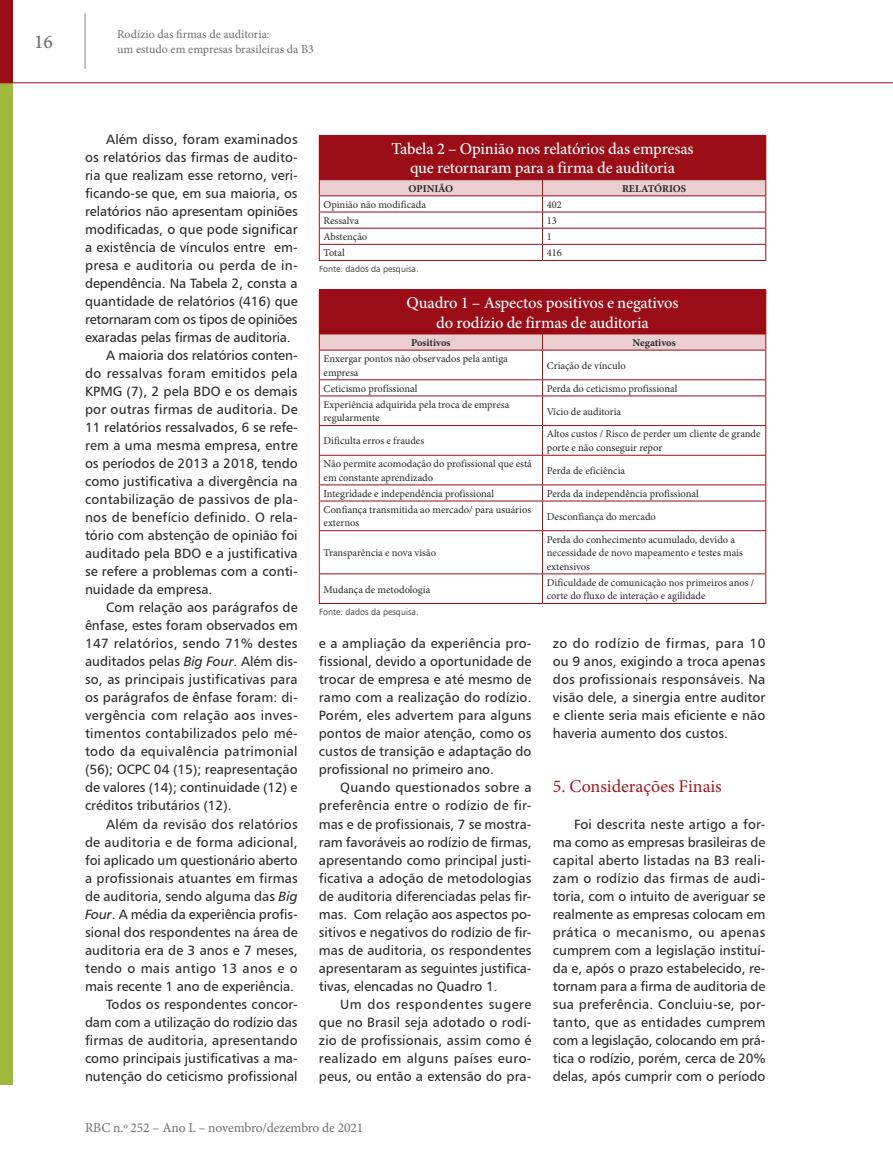
<style>
.page{position:relative;width:893px;height:1170px;background:#fff}
.page>*{position:absolute;margin:0;border:0;box-sizing:border-box;transform-origin:0 0}
.t1{font:500 19.5px "Minion Pro";color:#706f6f}
.ARTIGO_titulo_1{font:18px "Minion Pro";color:#9f1922}
.BOX_titulo{font:500 16.5px "Minion Pro";letter-spacing:-.01em;color:#fff}
.ARTIGO_texto{font:13.5px/18px "Humanist 777 BT Roman B";color:#282827;text-align:justify}
.t2{font:13.5px "Minion Pro";letter-spacing:-.01em;color:#706f6f}
.t3{font:12px/15px "Minion Pro";color:#706f6f}
.BOX_texto{font:10.5px/13.5px "Minion Pro";color:#282827}
.BOX_kbca{font:700 10.5px "Minion Pro";letter-spacing:-.005em;color:#282827}
.BOX_fonte{font:9px "Humanist 777 BT Light B";color:#282827}
.s1{font-family:"Humanist 777 BT Italic B"}
</style>
<div class="page">
<div style="left:0;top:82px;width:13px;height:1002px;background:#9fb93c"></div>
<div style="left:0;top:0;width:13px;height:82px;background:#9a0d16"></div>
<hr style="left:85px;top:14px;width:1px;height:55px;background:#878787">
<hr style="left:0;top:82px;width:893px;height:1px;background:#9a0d16">
<div style="left:319px;top:135px;width:447px;height:45px;background:#9a0d16"></div>
<svg style="left:319px;top:180px;width:447px;height:80px"></svg>
<hr style="left:319px;top:260px;width:224px;height:1px;background:#9a0d16">
<hr style="left:543px;top:260px;width:223px;height:1px;background:#9a0d16">
<div style="left:319px;top:290px;width:447px;height:44px;background:#9a0d16"></div>
<hr style="left:319px;top:289px;width:224px;height:1px;background:#9a0d16">
<hr style="left:543px;top:289px;width:223px;height:1px;background:#9a0d16">
<svg style="left:319px;top:334px;width:447px;height:196px"></svg>
<hr style="left:319px;top:530px;width:224px;height:1px;background:#9a0d16">
<hr style="left:319px;top:531px;width:1px;height:42px;background:#9a0d16">
<hr style="left:543px;top:530px;width:223px;height:1px;background:#9a0d16">
<hr style="left:542px;top:531px;width:1px;height:42px;background:#9a0d16">
<hr style="left:765px;top:531px;width:1px;height:42px;background:#9a0d16">
<hr style="left:319px;top:573px;width:224px;height:1px;background:#9a0d16">
<svg style="left:319px;top:574px;width:1px;height:29px"></svg>
<hr style="left:543px;top:573px;width:223px;height:1px;background:#9a0d16">
<svg style="left:542px;top:574px;width:1px;height:29px"></svg>
<svg style="left:765px;top:574px;width:1px;height:29px"></svg>
<hr style="left:319px;top:603px;width:224px;height:1px;background:#9a0d16">
<hr style="left:543px;top:603px;width:223px;height:1px;background:#9a0d16">
<h1 class="t1" style="left:34px;top:29px;width:20px">16</h1>
<p class="t3" style="left:117px;top:27px;width:198px">Rodízio das firmas de auditoria:<br>um estudo em empresas brasileiras da B3</p>
<p class="ARTIGO_texto" style="left:85px;top:130px;width:214px;text-indent:21px">Além disso, foram examinados os relatórios das firmas de audito&shy;ria que realizam esse retorno, veri&shy;ficando-se que, em sua maioria, os relatórios não apresentam opiniões modificadas, o que pode significar a existência de vínculos entre em&shy;presa e auditoria ou perda de in&shy;dependência. Na Tabela 2, consta a quantidade de relatórios (416) que retornaram com os tipos de opiniões exaradas pelas firmas de auditoria.</p>
<p class="ARTIGO_texto" style="left:85px;top:346px;width:214px;text-indent:21px">A maioria dos relatórios conten&shy;do ressalvas foram emitidos pela KPMG (7), 2 pela BDO e os demais por outras firmas de auditoria. De 11 relatórios ressalvados, 6 se refe&shy;rem a uma mesma empresa, entre os períodos de 2013 a 2018, tendo como justificativa a divergência na contabilização de passivos de pla&shy;nos de benefício definido. O rela&shy;tório com abstenção de opinião foi auditado pela BDO e a justificativa se refere a problemas com a conti&shy;nuidade da empresa.</p>
<p class="ARTIGO_texto" style="left:85px;top:598px;width:214px;text-indent:21px">Com relação aos parágrafos de ênfase, estes foram observados em 147 relatórios, sendo 71% destes auditados pelas <span class="s1">Big Four</span>. Além dis&shy;so, as principais justificativas para os parágrafos de ênfase foram: di&shy;vergência com relação aos inves&shy;timentos contabilizados pelo mé&shy;todo da equivalência patrimonial (56); OCPC 04 (15); reapresentação de valores (14); continuidade (12) e créditos tributários (12).</p>
<p class="ARTIGO_texto" style="left:85px;top:814px;width:214px;text-indent:21px">Além da revisão dos relatórios de auditoria e de forma adicional, foi aplicado um questionário aberto a profissionais atuantes em firmas de auditoria, sendo alguma das <span class="s1">Big Four</span>. A média da experiência profis&shy;sional dos respondentes na área de auditoria era de 3 anos e 7 meses, tendo o mais antigo 13 anos e o mais recente 1 ano de experiência.</p>
<p class="ARTIGO_texto" style="left:85px;top:994px;width:214px;text-indent:21px">Todos os respondentes concor&shy;dam com a utilização do rodízio das firmas de auditoria, apresentando como principais justificativas a ma&shy;nutenção do ceticismo profissional</p>
<p class="BOX_titulo" style="left:391px;top:137px;width:304px">Tabela 2 – Opinião nos relatórios das empresas</p>
<p class="BOX_titulo" style="left:410px;top:157px;width:266px">que retornaram para a firma de auditoria</p>
<p class="BOX_kbca" style="left:409px;top:181px;width:46px">OPINIÃO</p>
<p class="BOX_kbca" style="left:622px;top:181px;width:66px">RELATÓRIOS</p>
<p class="BOX_texto" style="left:324px;top:198px;width:104px">Opinião não modificada</p>
<p class="BOX_texto" style="left:547px;top:198px;width:17px">402</p>
<p class="BOX_texto" style="left:324px;top:214px;width:37px">Ressalva</p>
<p class="BOX_texto" style="left:547px;top:214px;width:12px">13</p>
<p class="BOX_texto" style="left:324px;top:230px;width:45px">Abstenção</p>
<p class="BOX_texto" style="left:547px;top:230px;width:7px">1</p>
<p class="BOX_texto" style="left:324px;top:246px;width:23px">Total</p>
<p class="BOX_texto" style="left:547px;top:246px;width:17px">416</p>
<p class="BOX_fonte" style="left:319px;top:263px;width:101px">Fonte: dados da pesquisa.</p>
<p class="BOX_titulo" style="left:407px;top:291px;width:273px">Quadro 1 – Aspectos positivos e negativos</p>
<p class="BOX_titulo" style="left:436px;top:311px;width:214px">do rodízio de firmas de auditoria</p>
<p class="BOX_kbca" style="left:411px;top:335px;width:41px">Positivos</p>
<p class="BOX_kbca" style="left:633px;top:335px;width:45px">Negativos</p>
<p class="BOX_texto" style="left:324px;top:352px;width:186px">Enxergar pontos não observados pela antiga empresa</p>
<p class="BOX_texto" style="left:547px;top:359px;width:80px">Criação de vínculo</p>
<p class="BOX_texto" style="left:324px;top:381px;width:96px">Ceticismo profissional</p>
<p class="BOX_texto" style="left:547px;top:381px;width:132px">Perda do ceticismo profissional</p>
<p class="BOX_texto" style="left:324px;top:398px;width:187px">Experiência adquirida pela troca de empresa regularmente</p>
<p class="BOX_texto" style="left:547px;top:404px;width:76px">Vício de auditoria</p>
<p class="BOX_texto" style="left:324px;top:434px;width:102px">Dificulta erros e fraudes</p>
<p class="BOX_texto" style="left:547px;top:427px;width:215px">Altos custos / Risco de perder um cliente de grande porte e não conseguir repor</p>
<p class="BOX_texto" style="left:324px;top:457px;width:210px">Não permite acomodação do profissional que está em constante aprendizado</p>
<p class="BOX_texto" style="left:547px;top:464px;width:80px">Perda de eficiência</p>
<p class="BOX_texto" style="left:324px;top:486px;width:172px">Integridade e independência profissional</p>
<p class="BOX_texto" style="left:547px;top:486px;width:153px">Perda da independência profissional</p>
<p class="BOX_texto" style="left:324px;top:503px;width:209px">Confiança transmitida ao mercado/ para usuários externos</p>
<p class="BOX_texto" style="left:547px;top:509px;width:111px">Desconfiança do mercado</p>
<p class="BOX_texto" style="left:324px;top:546px;width:114px">Transparência e nova visão</p>
<p class="BOX_texto" style="left:547px;top:532px;width:198px">Perda do conhecimento acumulado, devido a necessidade de novo mapeamento e testes mais extensivos</p>
<p class="BOX_texto" style="left:324px;top:582px;width:108px">Mudança de metodologia</p>
<p class="BOX_texto" style="left:547px;top:575px;width:209px">Dificuldade de comunicação nos primeiros anos / corte do fluxo de interação e agilidade</p>
<p class="BOX_fonte" style="left:319px;top:606px;width:101px">Fonte: dados da pesquisa.</p>
<p class="ARTIGO_texto" style="left:319px;top:634px;width:214px">e a ampliação da experiência pro&shy;fissional, devido a oportunidade de trocar de empresa e até mesmo de ramo com a realização do rodízio.<br>Porém, eles advertem para alguns pontos de maior atenção, como os custos de transição e adaptação do profissional no primeiro ano.</p>
<p class="ARTIGO_texto" style="left:319px;top:778px;width:214px;text-indent:21px">Quando questionados sobre a preferência entre o rodízio de fir&shy;mas e de profissionais, 7 se mostra&shy;ram favoráveis ao rodízio de firmas, apresentando como principal justi&shy;ficativa a adoção de metodologias de auditoria diferenciadas pelas fir&shy;mas. Com relação aos aspectos po&shy;sitivos e negativos do rodízio de fir&shy;mas de auditoria, os respondentes apresentaram as seguintes justifica&shy;tivas, elencadas no Quadro 1.</p>
<p class="ARTIGO_texto" style="left:319px;top:994px;width:214px;text-indent:21px">Um dos respondentes sugere que no Brasil seja adotado o rodí&shy;zio de profissionais, assim como é realizado em alguns países euro&shy;peus, ou então a extensão do pra-</p>
<p class="ARTIGO_texto" style="left:553px;top:634px;width:214px">zo do rodízio de firmas, para 10 ou 9 anos, exigindo a troca apenas dos profissionais responsáveis. Na visão dele, a sinergia entre auditor e cliente seria mais eficiente e não haveria aumento dos custos.</p>
<p class="ARTIGO_titulo_1" style="left:553px;top:774px;width:171px">5. Considerações Finais</p>
<p class="ARTIGO_texto" style="left:553px;top:814px;width:214px;text-indent:21px">Foi descrita neste artigo a for&shy;ma como as empresas brasileiras de capital aberto listadas na B3 reali&shy;zam o rodízio das firmas de audi&shy;toria, com o intuito de averiguar se realmente as empresas colocam em prática o mecanismo, ou apenas cumprem com a legislação instituí&shy;da e, após o prazo estabelecido, re&shy;tornam para a firma de auditoria de sua preferência. Concluiu-se, por&shy;tanto, que as entidades cumprem com a legislação, colocando em prá&shy;tica o rodízio, porém, cerca de 20% delas, após cumprir com o período</p>
<p class="t2" style="left:85px;top:1118px;width:280px">RBC n.º 252 – Ano L – novembro/dezembro de 2021</p>
</div>
